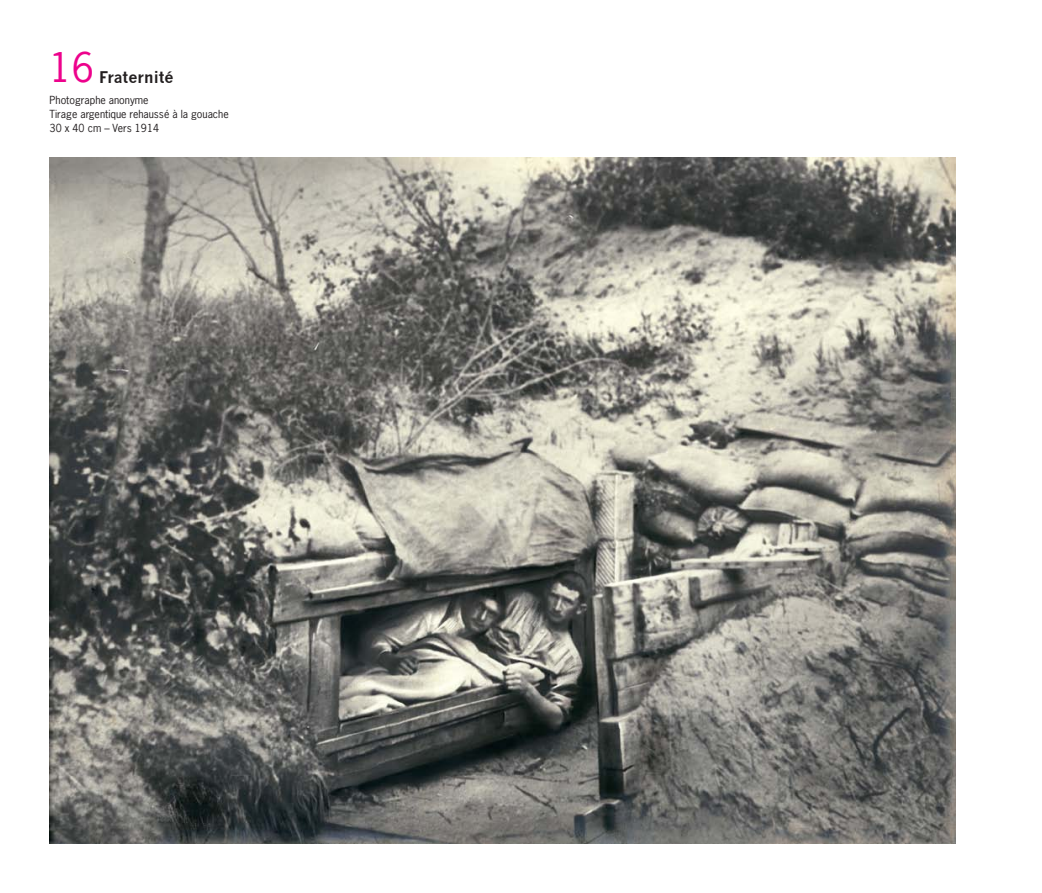
<style>
.page{position:relative;width:1042px;height:893px;background:#fff}
.page>*{position:absolute;margin:0;border:0;box-sizing:border-box;transform-origin:0 0}
.t1{font:38.5px "News Gothic";color:#ed028c}
.TITRE_NOIR{font:700 15.75px "News Gothic";color:#231f20}
.Technique-texte{font:10.5px/14px "News Gothic";color:#231f20}
</style>
<div class="page">
<img style="left:50px;top:157px;width:906px;height:686px">
<p class="t1" style="left:50px;top:42px;width:46px">16</p>
<p class="TITRE_NOIR" style="left:99px;top:67px;width:76px">Fraternité</p>
<p class="Technique-texte" style="left:50px;top:93px;width:181px">Photographe anonyme<br>Tirage argentique rehaussé à la gouache<br>30 x 40 cm – Vers 1914</p>
</div>
